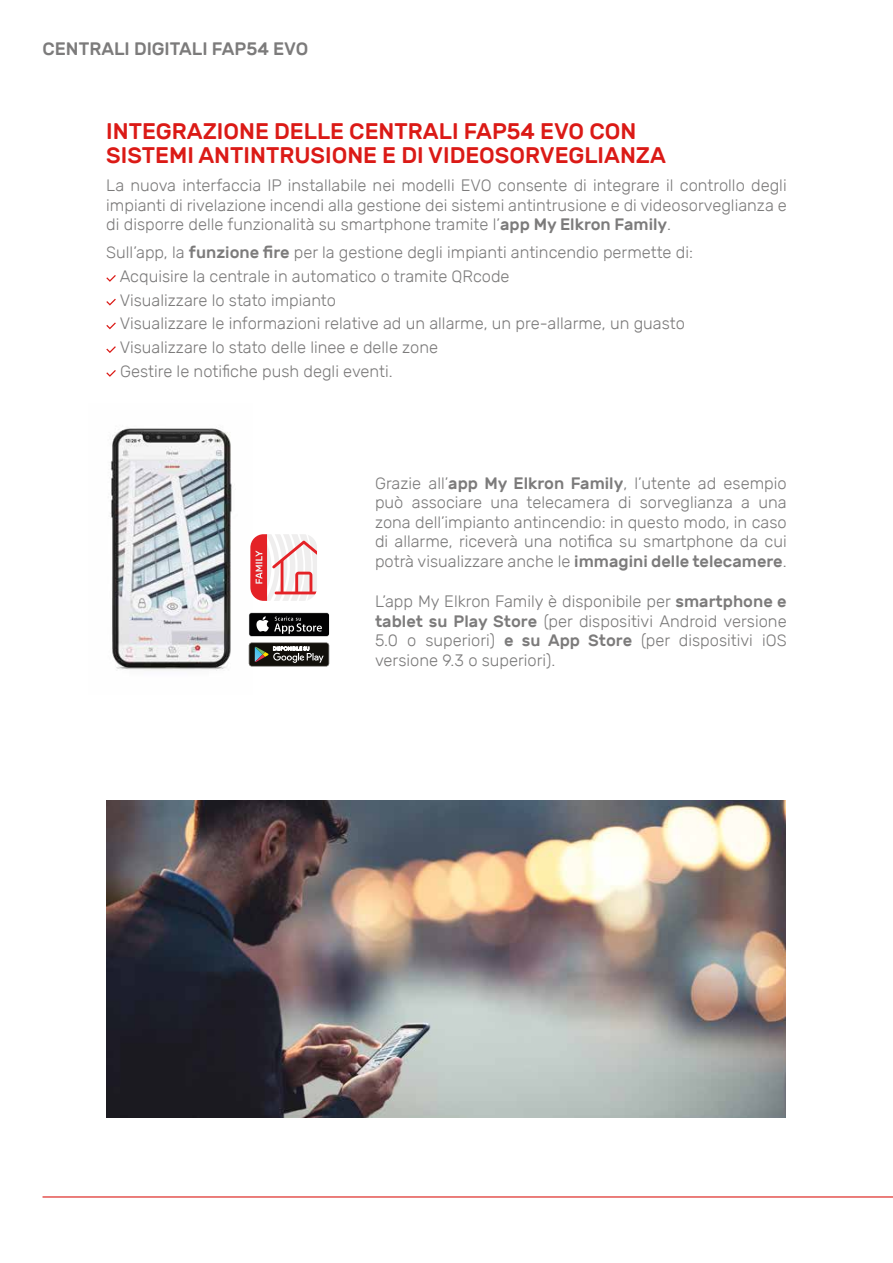
<style>
.page{position:relative;width:893px;height:1263px;background:#fff}
.page>*{position:absolute;margin:0;border:0;box-sizing:border-box;transform-origin:0 0}
.t1{font:500 22.5px/24px "Rubik";color:#db1a16}
.t2{font:500 18px "Rubik";color:#7c7b7b}
.t3{font:300 16.5px/19.5px "Rubik";color:#7c7b7b;text-align:justify}
.s1{font-weight:500}
</style>
<div class="page">
<img style="left:106px;top:800px;width:679px;height:317px">
<svg style="left:106px;top:275px;width:10px;height:7px"></svg>
<svg style="left:106px;top:299px;width:10px;height:7px"></svg>
<svg style="left:106px;top:322px;width:10px;height:7px"></svg>
<svg style="left:106px;top:346px;width:10px;height:7px"></svg>
<svg style="left:106px;top:370px;width:10px;height:7px"></svg>
<img style="left:110px;top:428px;width:142px;height:243px">
<svg style="left:250px;top:534px;width:67px;height:67px"></svg>
<div style="left:249px;top:613px;width:80px;height:24px;background:#d1d1d1;border-radius:3px"></div>
<div style="left:249px;top:613px;width:80px;height:23px;background:#020203;border-radius:2px"></div>
<svg style="left:256px;top:616px;width:66px;height:18px"></svg>
<svg style="left:249px;top:643px;width:80px;height:23px"></svg>
<hr style="left:43px;top:1196px;width:850px;height:1px;background:#db1a16">
<p class="t2" style="left:43px;top:39px;width:267px">CENTRALI DIGITALI FAP54 EVO</p>
<h1 class="t1" style="left:106px;top:119px;width:561px">INTEGRAZIONE DELLE CENTRALI FAP54 EVO CON<br>SISTEMI ANTINTRUSIONE E DI VIDEOSORVEGLIANZA</h1>
<p class="t3" style="left:106px;top:176px;width:682px">La nuova interfaccia IP installabile nei modelli EVO consente di integrare il controllo degli impianti di rivelazione incendi alla gestione dei sistemi antintrusione e di videosorveglianza e di disporre delle funzionalità su smartphone tramite l’<span class="s1">app My Elkron Family</span>.</p>
<p class="t3" style="left:120px;top:241px;width:575px;line-height:23.7px;text-align:left;text-indent:-13px">Sull’app, la <span class="s1">funzione fire</span> per la gestione degli impianti antincendio permette di:<br>Acquisire la centrale in automatico o tramite QRcode<br>Visualizzare lo stato impianto<br>Visualizzare le informazioni relative ad un allarme, un pre-allarme, un guasto Visualizzare lo stato delle linee e delle zone<br>Gestire le notifiche push degli eventi.</p>
<p class="t3" style="left:375px;top:473px;width:413px">Grazie all’<span class="s1">app My Elkron Family</span>, l’utente ad esempio può associare una telecamera di sorveglianza a una zona dell’impianto antincendio: in questo modo, in caso di allarme, riceverà una notifica su smartphone da cui potrà visualizzare anche le <span class="s1">immagini delle telecamere</span>.</p>
<p class="t3" style="left:375px;top:592px;width:413px">L’app My Elkron Family è disponibile per <span class="s1">smartphone e tablet su Play Store</span> (per dispositivi Android versione 5.0 o superiori) <span class="s1">e su App Store</span> (per dispositivi iOS versione 9.3 o superiori).</p>
</div>
